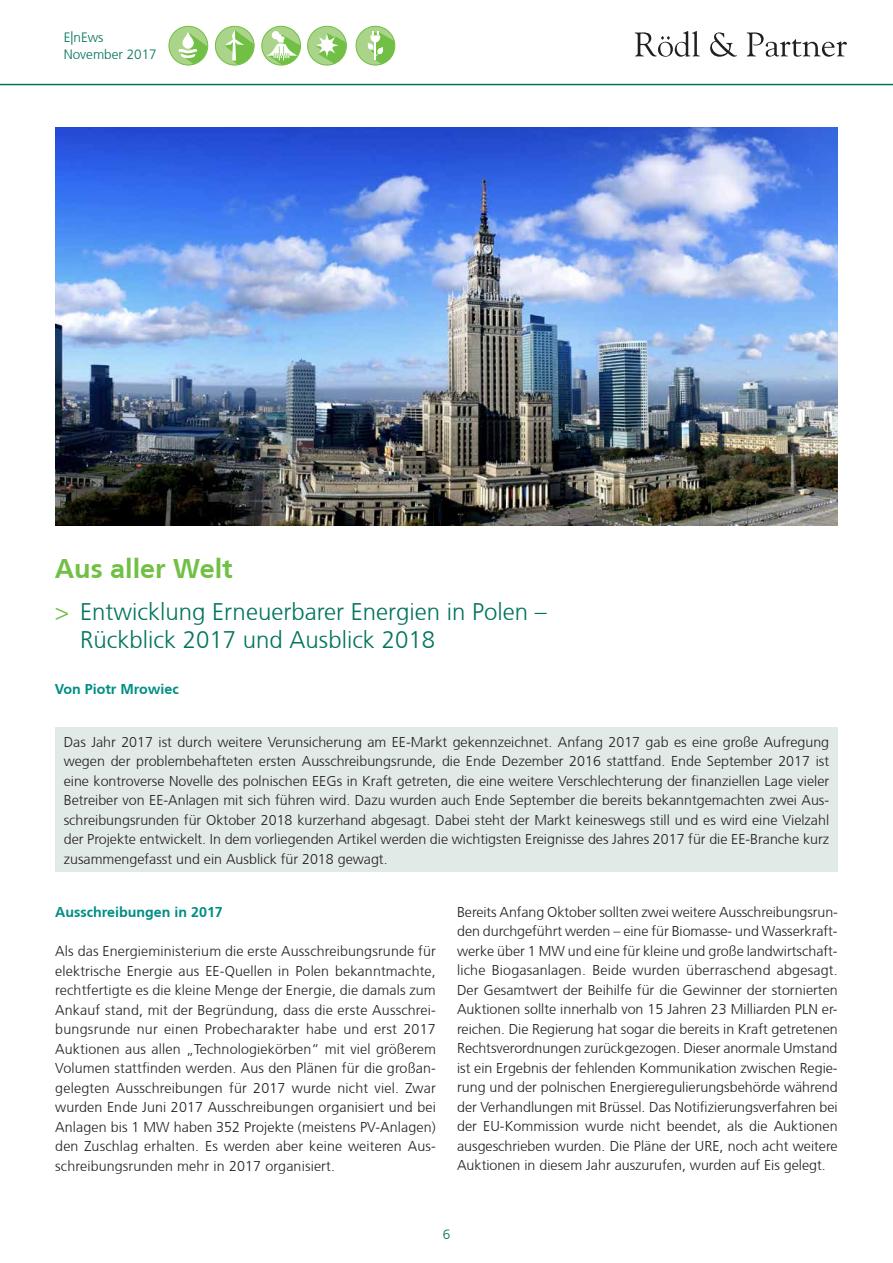
<style>
.page{position:relative;width:893px;height:1263px;background:#fff}
.page>*{position:absolute;margin:0;border:0;box-sizing:border-box;transform-origin:0 0}
.t1{font:700 27px "Frutiger CE";color:#71bf44}
.t2{font:300 24px/28.8px "Frutiger CE";color:#01745c}
.t3{font:300 14.25px/19.5px "Frutiger CE";color:#231f20;text-align:justify}
.t4{font:700 14.25px "Frutiger CE";color:#008e84}
.t5{font:300 13.5px/16.2px "Frutiger CE";color:#01745c}
.s1{color:#71bf44}
</style>
<div class="page">
<hr style="left:0;top:84px;width:893px;height:1px;background:#01745c">
<svg style="left:262px;top:26px;width:39px;height:39px"></svg>
<div style="left:261px;top:26px;width:40px;height:39px;border:1px solid #71bf44;border-radius:50%"></div>
<div style="left:215px;top:26px;width:39px;height:39px;background:#aad489;border-radius:50%"></div>
<div style="left:215px;top:26px;width:39px;height:39px;border:1px solid #71bf44;border-radius:50%"></div>
<div style="left:169px;top:26px;width:39px;height:39px;background:#aad489;border-radius:50%"></div>
<div style="left:169px;top:26px;width:39px;height:39px;border:1px solid #71bf44;border-radius:50%"></div>
<div style="left:308px;top:26px;width:38px;height:39px;background:#aad489;border-radius:50%"></div>
<div style="left:307px;top:26px;width:40px;height:39px;border:1px solid #71bf44;border-radius:50%"></div>
<div style="left:356px;top:26px;width:39px;height:39px;background:#aad489;border-radius:50%"></div>
<div style="left:356px;top:26px;width:39px;height:39px;border:1px solid #71bf44;border-radius:50%"></div>
<svg style="left:178px;top:32px;width:30px;height:32px"></svg>
<svg style="left:225px;top:30px;width:30px;height:35px"></svg>
<svg style="left:315px;top:33px;width:32px;height:31px"></svg>
<svg style="left:367px;top:32px;width:29px;height:32px"></svg>
<svg style="left:265px;top:31px;width:36px;height:34px"></svg>
<svg style="left:635px;top:31px;width:65px;height:26px"></svg>
<svg style="left:710px;top:32px;width:27px;height:25px"></svg>
<svg style="left:747px;top:32px;width:100px;height:25px"></svg>
<div style="left:55px;top:728px;width:783px;height:144px;background:#e2eae7"></div>
<img style="left:55px;top:128px;width:783px;height:397px">
<p class="t5" style="left:64px;top:29px;width:95px">E|nEws<br>November 2017</p>
<h1 class="t1" style="left:55px;top:552px;width:180px">Aus aller Welt</h1>
<h2 class="t2" style="left:80px;top:597px;width:468px;text-indent:-25px"><span class="s1">&gt;</span> Entwicklung Erneuerbarer Energien in Polen –<br>Rückblick 2017 und Ausblick 2018</h2>
<p class="t4" style="left:55px;top:680px;width:126px">Von Piotr Mrowiec</p>
<p class="t3" style="left:64px;top:732px;width:767px">Das Jahr 2017 ist durch weitere Verunsicherung am EE-Markt gekennzeichnet. Anfang 2017 gab es eine große Aufregung wegen der problembehafteten ersten Ausschreibungsrunde, die Ende Dezember 2016 stattfand. Ende September 2017 ist eine kontroverse Novelle des polnischen EEGs in Kraft getreten, die eine weitere Verschlechterung der finanziellen Lage vieler Betreiber von EE-Anlagen mit sich führen wird. Dazu wurden auch Ende September die bereits bekanntgemachten zwei Aus&shy;schreibungsrunden für Oktober 2018 kurzerhand abgesagt. Dabei steht der Markt keineswegs still und es wird eine Vielzahl der Projekte entwickelt. In dem vorliegenden Artikel werden die wichtigsten Ereignisse des Jahres 2017 für die EE-Branche kurz zusammengefasst und ein Ausblick für 2018 gewagt.</p>
<p class="t4" style="left:55px;top:903px;width:169px">Ausschreibungen in 2017</p>
<p class="t3" style="left:55px;top:941px;width:382px">Als das Energieministerium die erste Ausschreibungsrunde für elektrische Energie aus EE-Quellen in Polen bekanntmachte, rechtfertigte es die kleine Menge der Energie, die damals zum Ankauf stand, mit der Begründung, dass die erste Ausschrei&shy;bungsrunde nur einen Probecharakter habe und erst 2017<br>Auktionen aus allen „Technologiekörben“ mit viel größerem Volumen stattfinden werden. Aus den Plänen für die großan&shy;gelegten Ausschreibungen für 2017 wurde nicht viel. Zwar wurden Ende Juni 2017 Ausschreibungen organisiert und bei Anlagen bis 1 MW haben 352 Projekte (meistens PV-Anlagen) den Zuschlag erhalten. Es werden aber keine weiteren Aus&shy;schreibungsrunden mehr in 2017 organisiert.</p>
<p class="t3" style="left:457px;top:902px;width:382px">Bereits Anfang Oktober sollten zwei weitere Ausschreibungsrun&shy;den durchgeführt werden – eine für Biomasse- und Wasserkraft&shy;werke über 1 MW und eine für kleine und große landwirtschaft&shy;liche Biogasanlagen. Beide wurden überraschend abgesagt.<br>Der Gesamtwert der Beihilfe für die Gewinner der stornierten Auktionen sollte innerhalb von 15 Jahren 23 Milliarden PLN er&shy;reichen. Die Regierung hat sogar die bereits in Kraft getretenen Rechtsverordnungen zurückgezogen. Dieser anormale Umstand ist ein Ergebnis der fehlenden Kommunikation zwischen Regie&shy;rung und der polnischen Energieregulierungsbehörde während der Verhandlungen mit Brüssel. Das Notifizierungsverfahren bei der EU-Kommission wurde nicht beendet, als die Auktionen ausgeschrieben wurden. Die Pläne der URE, noch acht weitere Auktionen in diesem Jahr auszurufen, wurden auf Eis gelegt.</p>
<p class="t5" style="left:443px;top:1226px;width:9px">6</p>
</div>
